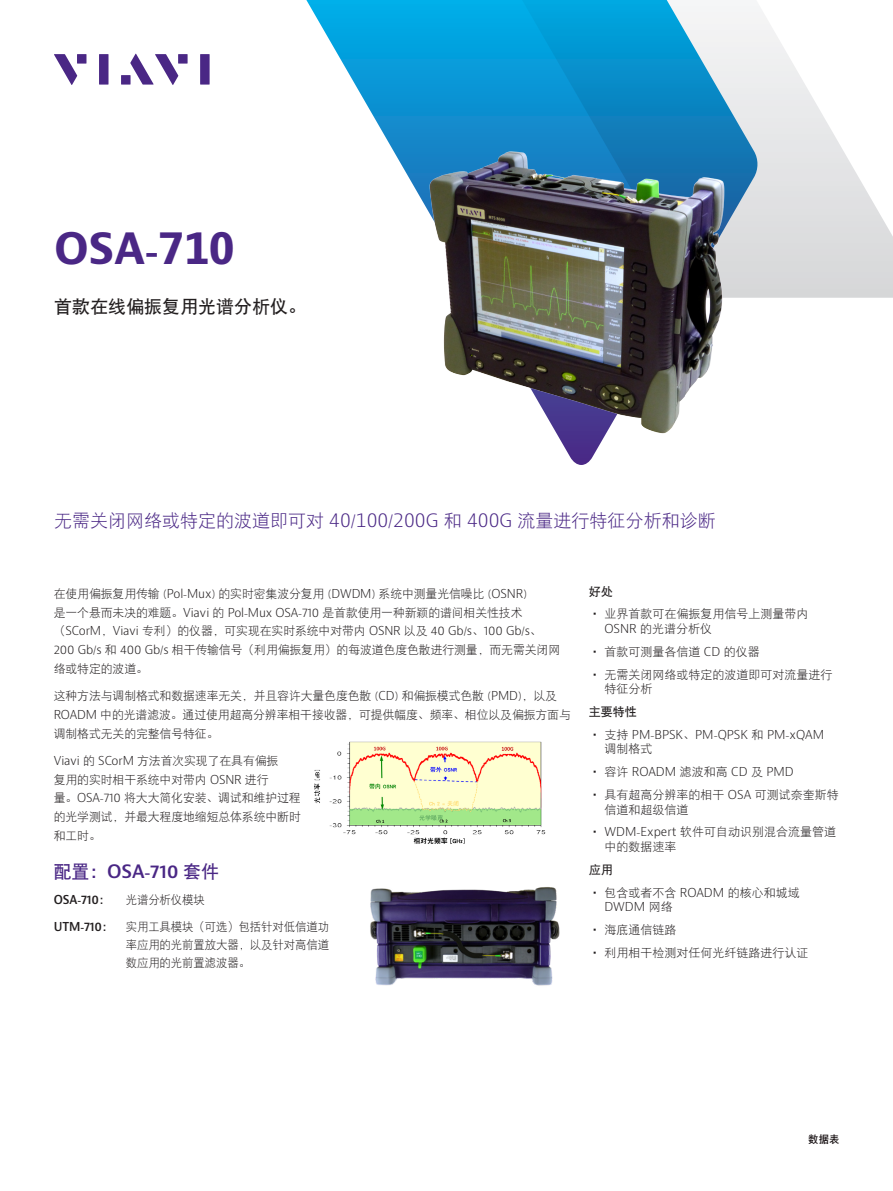
<style>
.page{position:relative;width:893px;height:1191px;background:#fff}
.page>*{position:absolute;margin:0;border:0;box-sizing:border-box;transform-origin:0 0}
.Cover_headline_28_33{font:700 42px "Bernino Sans";color:#4a2785}
.Intro_text{font:18px "DFP Hei W3";color:#4a2785}
.Cover_headline_28_33-2{font:18px "DFP Hei W7";color:#231f20}
.Body_text_8_12_5{font:18px "DFP Hei W7";color:#4a2785}
.Body_text_8_12_5-2{font:12px/18.8px "DFP Hei W3";letter-spacing:-.01em;color:#231f20}
.Key_Feature_Benefits{font:12px/14.4px "DFP Hei W3";color:#231f20}
.Body_text_8_12_5-3{font:12px/18px "DFP Hei W3";letter-spacing:-.01em;color:#231f20;text-align:justify;scale:.95 1}
.Key_Feature_Benefits-2{font:300 12px/14.4px "Bernino Sans";color:#231f20}
.Body_text_8_12_5-4{font:600 12px "Bernino Sans";letter-spacing:-.01em;color:#231f20;scale:.95 1}
.Key_Feature_Benefits-3{font:12px "DFP Hei W7";color:#231f20}
.Key_Features_Benefit{font:12px "DFP Hei W7";color:#231f20}
.t1{font:10.5px "DFP Hei W7";color:#110a0c}
.s1{font-family:"DFP Hei W9";font-weight:400}
.s2{font-family:"Bernino Sans";font-weight:300}
.s3{font-family:"Bernino Sans";font-weight:600}
.s4{font-family:"DFP Hei W7";font-weight:400}
.s5{font-family:"DFP Hei W7"}
.s6{font-family:"DFP Hei W3";font-weight:400}
</style>
<div class="page">
<svg style="left:306px;top:0;width:362px;height:465px"></svg>
<svg style="left:522px;top:1px;width:371px;height:297px"></svg>
<svg style="left:54px;top:54px;width:23px;height:31px"></svg>
<div style="left:77px;top:54px;width:9px;height:10px;background:#4a2785"></div>
<div style="left:99px;top:54px;width:10px;height:31px;background:#4a2785"></div>
<div style="left:178px;top:54px;width:10px;height:10px;background:#4a2785"></div>
<div style="left:200px;top:54px;width:10px;height:31px;background:#4a2785"></div>
<svg style="left:130px;top:54px;width:48px;height:31px"></svg>
<div style="left:121px;top:75px;width:10px;height:10px;background:#4a2785"></div>
<img style="left:370px;top:887px;width:190px;height:99px">
<img style="left:398px;top:144px;width:382px;height:302px">
<img style="left:314px;top:741px;width:232px;height:103px">
<p class="Cover_headline_28_33" style="left:54px;top:221px;width:182px">OSA<span class="s1">-</span>710</p>
<p class="Cover_headline_28_33-2" style="left:54px;top:297px;width:253px">首款在线偏振复用光谱分析仪。</p>
<p class="Intro_text" style="left:54px;top:511px;width:663px">无需关闭网络或特定的波道即可对 <span class="s2">40</span>/<span class="s2">100</span>/<span class="s2">200G</span> 和 <span class="s2">400G</span> 流量进行特征分析和诊断</p>
<p class="Body_text_8_12_5-2" style="left:54px;top:584px;width:508px">在使用偏振复用传输 (<span class="s2">Pol</span>-<span class="s2">Mux</span>) 的实时密集波分复用 (<span class="s2">DWDM</span>) 系统中测量光信噪比 (<span class="s2">OSNR</span>)<br>是一个悬而未决的难题。<span class="s2">Viavi</span> 的 <span class="s2">Pol</span>-<span class="s2">Mux OSA</span>-<span class="s2">710</span> 是首款使用一种新颖的谱间相关性技术（<span class="s2">SCorM</span>，<span class="s2">Viavi</span> 专利）的仪器，可实现在实时系统中对带内 <span class="s2">OSNR</span> 以及 <span class="s2">40 Gb</span>/<span class="s2">s</span>、<span class="s2">100 Gb</span>/<span class="s2">s</span>、<span class="s2">200 Gb</span>/<span class="s2">s</span> 和 <span class="s2">400 Gb</span>/<span class="s2">s</span> 相干传输信号（利用偏振复用）的每波道色度色散进行测量，而无需关闭网络或特定的波道。</p>
<p class="Body_text_8_12_5-2" style="left:54px;top:686px;width:519px">这种方法与调制格式和数据速率无关，并且容许大量色度色散 (<span class="s2">CD</span>) 和偏振模式色散 (<span class="s2">PMD</span>)，以及<br><span class="s2">ROADM</span> 中的光谱滤波。通过使用超高分辨率相干接收器，可提供幅度、频率、相位以及偏振方面与调制格式无关的完整信号特征。</p>
<p class="Body_text_8_12_5-2" style="left:54px;top:751px;width:249px"><span class="s2">Viavi</span> 的 <span class="s2">SCorM</span> 方法首次实现了在具有偏振<br>复用的实时相干系统中对带内 <span class="s2">OSNR</span> 进行<br>量。<span class="s2">OSA</span>-<span class="s2">710</span> 将大大简化安装、调试和维护过程的光学测试，并最大程度地缩短总体系统中断时和工时。</p>
<p class="Body_text_8_12_5" style="left:54px;top:862px;width:167px">配置：<span class="s3">OSA</span>-<span class="s3">710</span> 套件</p>
<p class="Body_text_8_12_5-4" style="left:54px;top:892px;width:61px">OSA<span class="s4">-</span>710<span class="s4">：</span></p>
<p class="Body_text_8_12_5-3" style="left:126px;top:891px;width:85px">光谱分析仪模块</p>
<p class="Body_text_8_12_5-3" style="left:126px;top:917px;width:215px;text-indent:-72px"><span class="s3">UTM</span><span class="s5">-</span><span class="s3">710</span><span class="s5">：</span> 实用工具模块（可选）包括针对低信道功率应用的光前置放大器，以及针对高信道数应用的光前置滤波器。</p>
<p class="Key_Features_Benefit" style="left:589px;top:585px;width:25px">好处</p>
<p class="Key_Feature_Benefits" style="left:604px;top:607px;width:206px;text-indent:-16px"><span class="s5">•</span> 业界首款可在偏振复用信号上测量带内<br><span class="s2">OSNR</span> 的光谱分析仪</p>
<p class="Key_Feature_Benefits" style="left:589px;top:644px;width:172px"><span class="s5">•</span> 首款可测量各信道 <span class="s2">CD</span> 的仪器</p>
<p class="Key_Feature_Benefits" style="left:604px;top:667px;width:230px;text-indent:-16px"><span class="s5">•</span> 无需关闭网络或特定的波道即可对流量进行特征分析</p>
<p class="Key_Feature_Benefits-3" style="left:589px;top:705px;width:49px">主要特性</p>
<p class="Key_Feature_Benefits-2" style="left:604px;top:727px;width:221px;text-indent:-16px"><span class="s4">•</span> <span class="s6">支持</span> PM<span class="s6">-</span>BPSK<span class="s6">、</span>PM<span class="s6">-</span>QPSK <span class="s6">和</span> PM<span class="s6">-</span>xQAM<span class="s6">调制格式</span></p>
<p class="Key_Feature_Benefits-2" style="left:589px;top:765px;width:206px"><span class="s4">•</span> <span class="s6">容许</span> ROADM <span class="s6">滤波和高</span> CD <span class="s6">及</span> PMD</p>
<p class="Key_Feature_Benefits" style="left:604px;top:787px;width:236px;text-indent:-16px"><span class="s5">•</span> 具有超高分辨率的相干 <span class="s2">OSA</span> 可测试奈奎斯特信道和超级信道</p>
<p class="Key_Feature_Benefits" style="left:604px;top:825px;width:233px;text-indent:-16px"><span class="s5">•</span> <span class="s2">WDM</span>-<span class="s2">Expert</span> 软件可自动识别混合流量管道中的数据速率</p>
<p class="Key_Feature_Benefits-3" style="left:589px;top:863px;width:25px">应用</p>
<p class="Key_Feature_Benefits" style="left:604px;top:885px;width:197px;text-indent:-16px"><span class="s5">•</span> 包含或者不含 <span class="s2">ROADM</span> 的核心和城域<br><span class="s2">DWDM</span> 网络</p>
<p class="Key_Feature_Benefits" style="left:589px;top:922px;width:89px"><span class="s5">•</span> 海底通信链路</p>
<p class="Key_Feature_Benefits" style="left:589px;top:945px;width:221px"><span class="s5">•</span> 利用相干检测对任何光纤链路进行认证</p>
<p class="t1" style="left:808px;top:1134px;width:33px">数据表</p>
</div>
